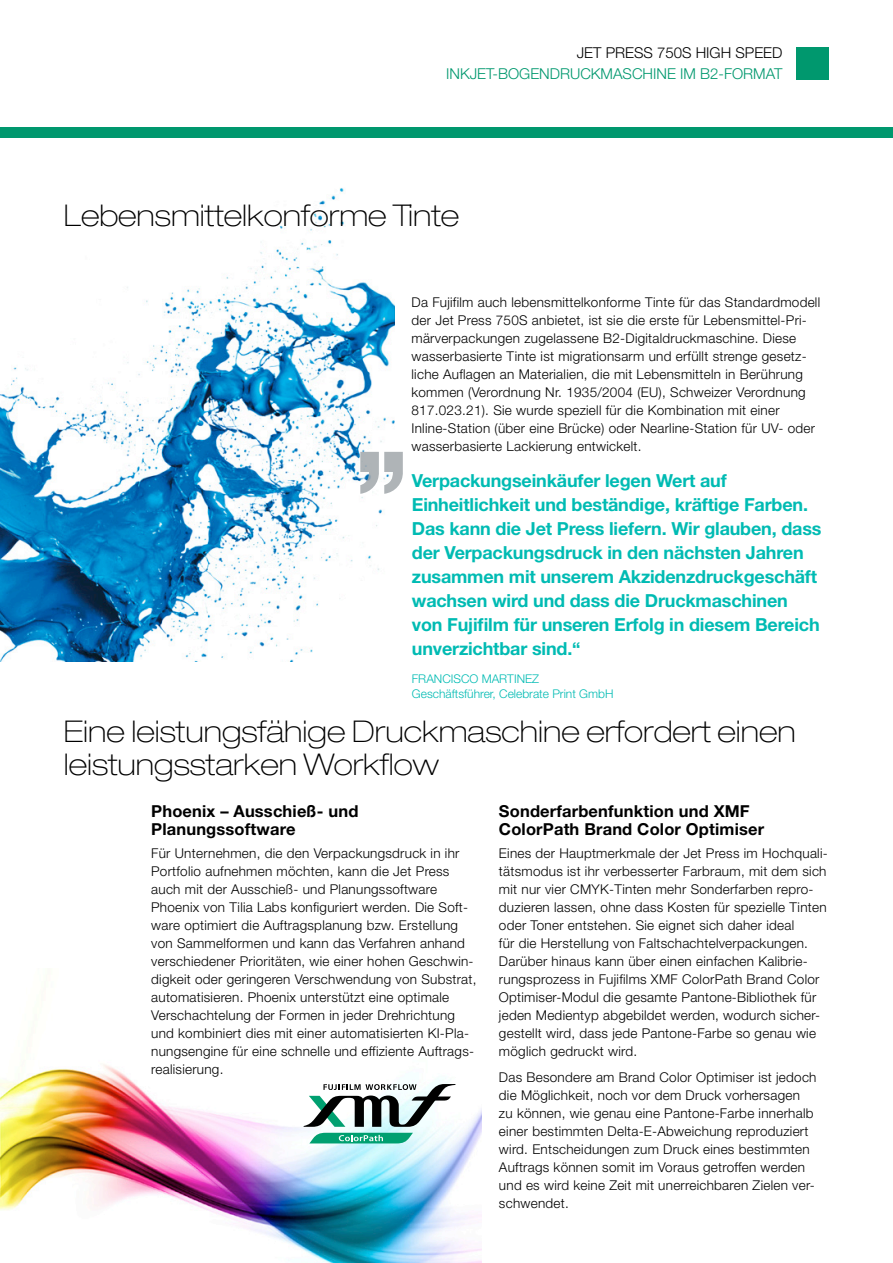
<style>
.page{position:relative;width:893px;height:1263px;background:#fff}
.page>*{position:absolute;margin:0;border:0;box-sizing:border-box;transform-origin:0 0}
.Page_-_header{font:100 expanded 30px/33px "Helvetica Neue LT Pro";color:#000}
.Content_-_Quote{font:700 18px/24px "Helvetica Neue LT Pro";letter-spacing:-.01em;color:#00bbb3}
.Page_-_para_heading{font:700 16.5px/18px "Helvetica Neue LT Pro";letter-spacing:.01em;color:#000}
.t1{font:300 15px "Helvetica Neue LT Pro";color:#00986e}
.t2{font:300 15px "Helvetica Neue LT Pro";color:#000}
.Page_-_body_text{font:300 13.5px/18px "Helvetica Neue LT Pro";letter-spacing:.02em;color:#000}
.Content_-_Quote-2{font:300 12px/15px "Helvetica Neue LT Pro";color:#00bbb3}
</style>
<div class="page">
<div style="left:0;top:128px;width:893px;height:10px;background:#00986e"></div>
<div style="left:796px;top:47px;width:33px;height:33px;background:#00986e"></div>
<img style="left:0;top:188px;width:394px;height:474px">
<svg style="left:360px;top:452px;width:43px;height:42px"></svg>
<img style="left:0;top:1064px;width:481px;height:199px">
<svg style="left:309px;top:1133px;width:104px;height:10px"></svg>
<svg style="left:303px;top:1084px;width:153px;height:43px"></svg>
<p class="t2" style="left:577px;top:44px;width:207px">JET PRESS 750S HIGH SPEED</p>
<p class="t1" style="left:446px;top:65px;width:338px">INKJET-BOGENDRUCKMASCHINE IM B2-FORMAT</p>
<p class="Page_-_header" style="left:64px;top:198px;width:397px">Lebensmittelkonforme Tinte</p>
<p class="Page_-_body_text" style="left:411px;top:292px;width:410px">Da Fujifilm auch lebensmittelkonforme Tinte für das Standardmodell der Jet Press 750S anbietet, ist sie die erste für Lebensmittel-Pri&shy;märverpackungen zugelassene B2-Digitaldruckmaschine. Diese wasserbasierte Tinte ist migrationsarm und erfüllt strenge gesetz&shy;liche Auflagen an Materialien, die mit Lebensmitteln in Berührung kommen (Verordnung Nr. 1935/2004 (EU), Schweizer Verordnung 817.023.21). Sie wurde speziell für die Kombination mit einer Inline-Station (über eine Brücke) oder Nearline-Station für UV- oder wasserbasierte Lackierung entwickelt.</p>
<p class="Content_-_Quote" style="left:412px;top:468px;width:411px">Verpackungseinkäufer legen Wert auf Einheitlichkeit und beständige, kräftige Farben.<br>Das kann die Jet Press liefern. Wir glauben, dass der Verpackungsdruck in den nächsten Jahren zusammen mit unserem Akzidenzdruckgeschäft wachsen wird und dass die Druckmaschinen von Fujifilm für unseren Erfolg in diesem Bereich unverzichtbar sind.“</p>
<p class="Content_-_Quote-2" style="left:412px;top:670px;width:203px">FRANCISCO MARTINEZ<br>Geschäftsführer, Celebrate Print GmbH</p>
<p class="Page_-_header" style="left:64px;top:714px;width:734px">Eine leistungsfähige Druckmaschine erfordert einen leistungsstarken Workflow</p>
<p class="Page_-_para_heading" style="left:499px;top:802px;width:267px">Sonderfarbenfunktion und XMF<br>ColorPath Brand Color Optimiser</p>
<p class="Page_-_body_text" style="left:499px;top:843px;width:330px">Eines der Hauptmerkmale der Jet Press im Hochquali&shy;tätsmodus ist ihr verbesserter Farbraum, mit dem sich mit nur vier CMYK-Tinten mehr Sonderfarben repro&shy;duzieren lassen, ohne dass Kosten für spezielle Tinten oder Toner entstehen. Sie eignet sich daher ideal<br>für die Herstellung von Faltschachtelverpackungen.<br>Darüber hinaus kann über einen einfachen Kalibrie&shy;rungsprozess in Fujifilms XMF ColorPath Brand Color Optimiser-Modul die gesamte Pantone-Bibliothek für jeden Medientyp abgebildet werden, wodurch sicher&shy;gestellt wird, dass jede Pantone-Farbe so genau wie möglich gedruckt wird.</p>
<p class="Page_-_body_text" style="left:499px;top:1068px;width:319px">Das Besondere am Brand Color Optimiser ist jedoch die Möglichkeit, noch vor dem Druck vorhersagen zu können, wie genau eine Pantone-Farbe innerhalb einer bestimmten Delta-E-Abweichung reproduziert wird. Entscheidungen zum Druck eines bestimmten Auftrags können somit im Voraus getroffen werden und es wird keine Zeit mit unerreichbaren Zielen ver&shy;schwendet.</p>
<p class="Page_-_para_heading" style="left:151px;top:802px;width:209px">Phoenix – Ausschieß- und<br>Planungssoftware</p>
<p class="Page_-_body_text" style="left:151px;top:843px;width:327px">Für Unternehmen, die den Verpackungsdruck in ihr Portfolio aufnehmen möchten, kann die Jet Press auch mit der Ausschieß- und Planungssoftware Phoenix von Tilia Labs konfiguriert werden. Die Soft&shy;ware optimiert die Auftragsplanung bzw. Erstellung von Sammelformen und kann das Verfahren anhand verschiedener Prioritäten, wie einer hohen Geschwin&shy;digkeit oder geringeren Verschwendung von Substrat, automatisieren. Phoenix unterstützt eine optimale Verschachtelung der Formen in jeder Drehrichtung und kombiniert dies mit einer automatisierten KI-Pla&shy;nungsengine für eine schnelle und effiziente Auftrags&shy;realisierung.</p>
</div>
